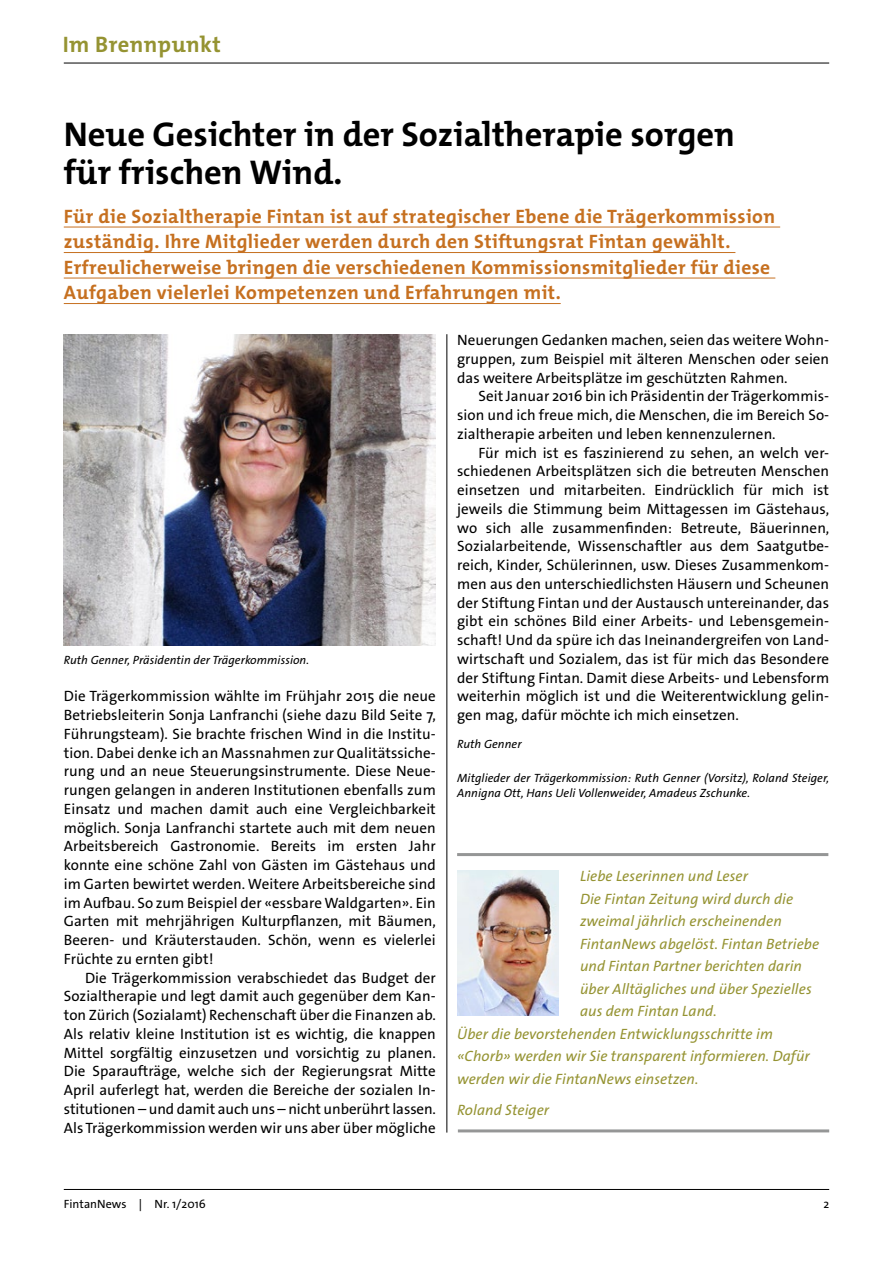
<style>
.page{position:relative;width:893px;height:1263px;background:#fff}
.page>*{position:absolute;margin:0;border:0;box-sizing:border-box;transform-origin:0 0}
.Titel{font:700 34.5px "The Mix Os F";color:#000}
.Lauftext_10_12_5pt{font:700 22.5px "The Mix Os F";letter-spacing:.02em;color:#959332}
.Lead{font:700 19.5px/25.5px "The Mix Os F";letter-spacing:.02em;color:#c67020}
.Lauftext_10_12_5pt_m{font:15px/18.8px "The Sans Os F";letter-spacing:.005em;color:#000;text-align:justify}
.Lauftext_10_12_5pt-2{font:15px/18.8px "The Sans Os F";letter-spacing:.005em;color:#000;text-align:justify}
.Lauftext_Kästchen{font:italic 15px/22.5px "The Sans Os F";letter-spacing:.005em;color:#959332}
.Autor{font:italic 12px/15px "The Sans Os F";letter-spacing:.005em;color:#000}
.Bildlegende{font:italic 12px "The Sans Os F";letter-spacing:.005em;color:#000}
.Fusszeile_und_Pagina{font:12px "The Sans Os F";letter-spacing:.005em;color:#000}
</style>
<div class="page">
<hr style="left:64px;top:1189px;width:765px;height:1px;background:#000">
<hr style="left:64px;top:63px;width:765px;height:1px;background:#000">
<hr style="left:457px;top:853px;width:371px;height:3px;background:#959696">
<hr style="left:458px;top:1129px;width:371px;height:3px;background:#959696">
<img style="left:457px;top:870px;width:102px;height:145px">
<img style="left:64px;top:334px;width:372px;height:311px">
<hr style="left:447px;top:334px;width:1px;height:798px;background:#000">
<hr style="left:64px;top:227px;width:716px;height:1px;background:#c67020">
<hr style="left:64px;top:252px;width:671px;height:1px;background:#c67020">
<hr style="left:64px;top:278px;width:711px;height:1px;background:#c67020">
<hr style="left:64px;top:303px;width:497px;height:1px;background:#c67020">
<p class="Lauftext_10_12_5pt" style="left:63px;top:30px;width:160px">Im Brennpunkt</p>
<p class="Titel" style="left:64px;top:112px;width:673px">Neue Gesichter in der Sozialtherapie sorgen</p>
<p class="Titel" style="left:64px;top:150px;width:280px">für frischen Wind.</p>
<p class="Lead" style="left:64px;top:203px;width:713px">Für die Sozialtherapie Fintan ist auf strategischer Ebene die Trägerkommission zuständig. Ihre Mitglieder werden durch den Stiftungsrat Fintan gewählt.<br>Erfreulicherweise bringen die verschiedenen Kommissionsmitglieder für diese Aufgaben vielerlei Kompetenzen und Erfahrungen mit.</p>
<p class="Bildlegende" style="left:64px;top:652px;width:247px">Ruth Genner, Präsidentin der Trägerkommission.</p>
<p class="Lauftext_10_12_5pt-2" style="left:64px;top:687px;width:374px">Die Trägerkommission wählte im Frühjahr 2015 die neue Betriebsleiterin Sonja Lanfranchi (siehe dazu Bild Seite 7, Führungsteam). Sie brachte frischen Wind in die Institu&shy;tion. Dabei denke ich an Massnahmen zur Qualitätssiche&shy;rung und an neue Steuerungsinstrumente. Diese Neue&shy;rungen gelangen in anderen Institutionen ebenfalls zum Einsatz und machen damit auch eine Vergleichbarkeit möglich. Sonja Lanfranchi startete auch mit dem neuen Arbeitsbereich Gastronomie. Bereits im ersten Jahr konnte eine schöne Zahl von Gästen im Gästehaus und im Garten bewirtet werden. Weitere Arbeitsbereiche sind im Aufbau. So zum Beispiel der «essbare Waldgarten». Ein Garten mit mehrjährigen Kulturpflanzen, mit Bäumen, Beeren- und Kräuterstauden. Schön, wenn es vielerlei Früchte zu ernten gibt!</p>
<p class="Lauftext_10_12_5pt_m" style="left:64px;top:968px;width:374px;text-indent:21px">Die Trägerkommission verabschiedet das Budget der Sozialtherapie und legt damit auch gegenüber dem Kan&shy;ton Zürich (Sozialamt) Rechenschaft über die Finanzen ab.<br>Als relativ kleine Institution ist es wichtig, die knappen Mittel sorgfältig einzusetzen und vorsichtig zu planen.<br>Die Sparaufträge, welche sich der Regierungsrat Mitte April auferlegt hat, werden die Bereiche der sozialen In&shy;stitutionen – und damit auch uns – nicht unberührt lassen.<br>Als Trägerkommission werden wir uns aber über mögliche</p>
<p class="Lauftext_10_12_5pt_m" style="left:457px;top:331px;width:374px">Neuerungen Gedanken machen, seien das weitere Wohn&shy;gruppen, zum Beispiel mit älteren Menschen oder seien das weitere Arbeitsplätze im geschützten Rahmen.</p>
<p class="Lauftext_10_12_5pt_m" style="left:457px;top:387px;width:374px;text-indent:21px">Seit Januar 2016 bin ich Präsidentin der Trägerkommis&shy;sion und ich freue mich, die Menschen, die im Bereich So&shy;zialtherapie arbeiten und leben kennenzulernen.</p>
<p class="Lauftext_10_12_5pt_m" style="left:457px;top:443px;width:374px;text-indent:21px">Für mich ist es faszinierend zu sehen, an welch ver&shy;schiedenen Arbeitsplätzen sich die betreuten Menschen einsetzen und mitarbeiten. Eindrücklich für mich ist jeweils die Stimmung beim Mittagessen im Gästehaus, wo sich alle zusammenfinden: Betreute, Bäuerinnen, Sozialarbeitende, Wissenschaftler aus dem Saatgutbe&shy;reich, Kinder, Schülerinnen, usw. Dieses Zusammenkom&shy;men aus den unterschiedlichsten Häusern und Scheunen der Stiftung Fintan und der Austausch untereinander, das gibt ein schönes Bild einer Arbeits- und Lebensgemein&shy;schaft! Und da spüre ich das Ineinandergreifen von Land&shy;wirtschaft und Sozialem, das ist für mich das Besondere der Stiftung Fintan. Damit diese Arbeits- und Lebensform weiterhin möglich ist und die Weiterentwicklung gelin&shy;gen mag, dafür möchte ich mich einsetzen.</p>
<p class="Autor" style="left:457px;top:736px;width:66px">Ruth Genner</p>
<p class="Autor" style="left:457px;top:770px;width:374px">Mitglieder der Trägerkommission: Ruth Genner (Vorsitz), Roland Steiger,<br>Annigna Ott, Hans Ueli Vollenweider, Amadeus Zschunke.</p>
<p class="Lauftext_Kästchen" style="left:580px;top:865px;width:170px">Liebe Leserinnen und Leser</p>
<p class="Lauftext_Kästchen" style="left:580px;top:887px;width:241px">Die Fintan Zeitung wird durch die zweimal jährlich erscheinenden FintanNews abgelöst. Fintan Betriebe und Fintan Partner berichten darin über Alltägliches und über Spezielles aus dem Fintan Land.</p>
<p class="Lauftext_Kästchen" style="left:457px;top:1022px;width:354px">Über die bevorstehenden Entwicklungsschritte im «Chorb» werden wir Sie transparent informieren. Dafür werden wir die FintanNews einsetzen.</p>
<p class="Lauftext_Kästchen" style="left:457px;top:1098px;width:94px">Roland Steiger</p>
<p class="Fusszeile_und_Pagina" style="left:64px;top:1196px;width:144px">FintanNews ↕ Nr. 1/2016</p>
<p class="Fusszeile_und_Pagina" style="left:823px;top:1196px;width:7px">2</p>
</div>
